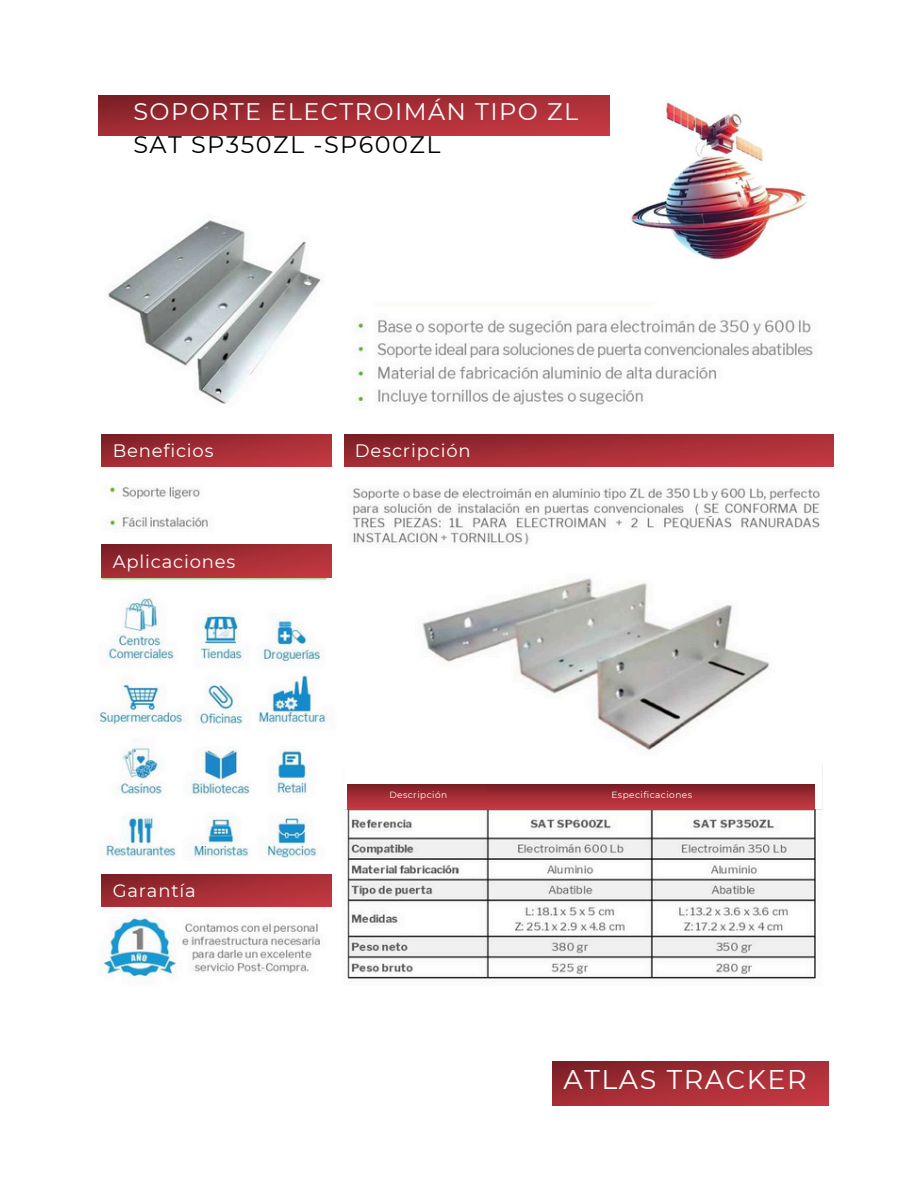
<style>
.page{position:relative;width:918px;height:1188px;background:#fff}
.page>*{position:absolute;margin:0;border:0;box-sizing:border-box;transform-origin:0 0}
.t1{font:27px "Montserrat";letter-spacing:.06em;color:#fff}
.t2{font:24px/32.7px "Montserrat";letter-spacing:.06em;color:#fff}
.t3{font:18px "Montserrat";letter-spacing:.045em;color:#fff}
.t4{font:9px "Montserrat";letter-spacing:.05em;color:#fff}
.s1{color:#000}
</style>
<div class="page">
<img style="left:98px;top:135px;width:736px;height:971px">
<img style="left:553px;top:1062px;width:275px;height:43px">
<img style="left:102px;top:434px;width:229px;height:33px">
<img style="left:344px;top:434px;width:489px;height:33px">
<img style="left:102px;top:545px;width:229px;height:32px">
<img style="left:102px;top:874px;width:229px;height:33px">
<img style="left:348px;top:784px;width:467px;height:25px">
<img style="left:98px;top:95px;width:512px;height:40px">
<img style="left:630px;top:102px;width:180px;height:172px">
<p class="t2" style="left:133px;top:95px;width:446px">SOPORTE ELECTROIMÁN TIPO ZL<br><span class="s1">SAT SP350ZL -SP600ZL</span></p>
<h3 class="t3" style="left:113px;top:440px;width:102px">Beneficios</h3>
<p class="t3" style="left:113px;top:550px;width:124px">Aplicaciones</p>
<p class="t3" style="left:113px;top:880px;width:85px">Garantía</p>
<p class="t3" style="left:355px;top:440px;width:117px">Descripción</p>
<p class="t4" style="left:389px;top:789px;width:59px">Descripción</p>
<p class="t4" style="left:611px;top:789px;width:82px">Especificaciones</p>
<h3 class="t1" style="left:563px;top:1063px;width:245px">ATLAS TRACKER</h3>
</div>
